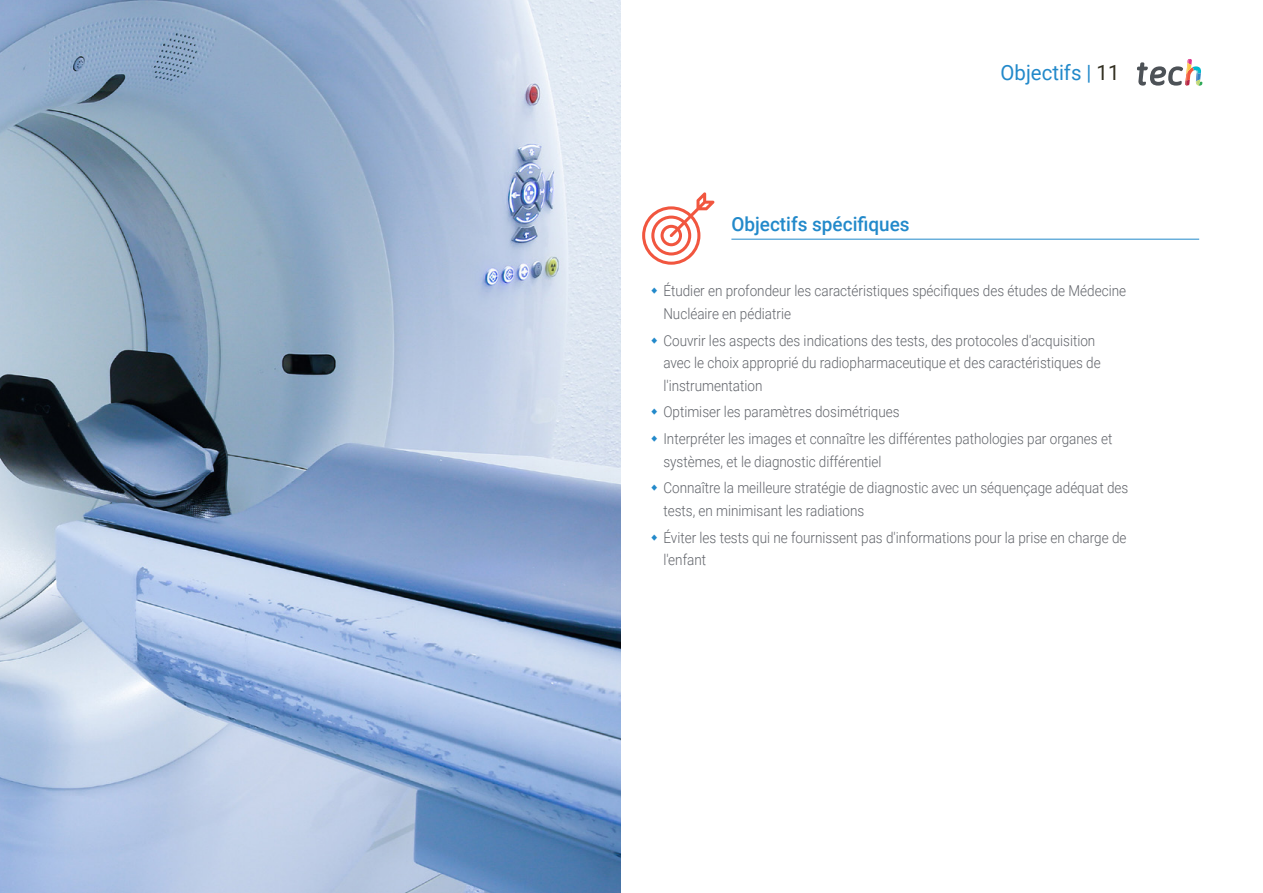
<style>
.page{position:relative;width:1263px;height:893px;background:#fff}
.page>*{position:absolute;margin:0;border:0;box-sizing:border-box;transform-origin:0 0}
.t1{font:21px "Roboto";color:#2289ca}
.t2{font:500 19.5px "Roboto";color:#2289ca}
.t3{font:300 15px/22.5px "Roboto";color:#61646a;scale:.9 1}
.s1{color:#312e20}
</style>
<div class="page">
<img style="left:0;top:0;width:621px;height:893px">
<svg style="left:1137px;top:59px;width:65px;height:27px"></svg>
<svg style="left:642px;top:192px;width:72px;height:73px"></svg>
<hr style="left:731px;top:239px;width:468px;height:1px;background:#2289ca">
<h2 class="t2" style="left:731px;top:210px;width:180px">Objectifs spécifiques</h2>
<h1 class="t1" style="left:1000px;top:57px;width:120px">Objectifs | <span class="s1">11</span></h1>
<p class="t3" style="left:663px;top:279px;width:516px">Étudier en profondeur les caractéristiques spécifiques des études de Médecine<br>Nucléaire en pédiatrie</p>
<p class="t3" style="left:663px;top:328px;width:487px">Couvrir les aspects des indications des tests, des protocoles d'acquisition avec le choix approprié du radiopharmaceutique et des caractéristiques de l'instrumentation</p>
<p class="t3" style="left:663px;top:398px;width:500px;line-height:26.7px">Optimiser les paramètres dosimétriques<br>Interpréter les images et connaître les différentes pathologies par organes et</p>
<p class="t3" style="left:663px;top:447px;width:518px;line-height:26.7px">systèmes, et le diagnostic différentiel<br>Connaître la meilleure stratégie de diagnostic avec un séquençage adéquat des</p>
<p class="t3" style="left:663px;top:496px;width:516px;line-height:26.7px">tests, en minimisant les radiations<br>Éviter les tests qui ne fournissent pas d'informations pour la prise en charge de</p>
<p class="t3" style="left:663px;top:548px;width:49px">l'enfant</p>
</div>
